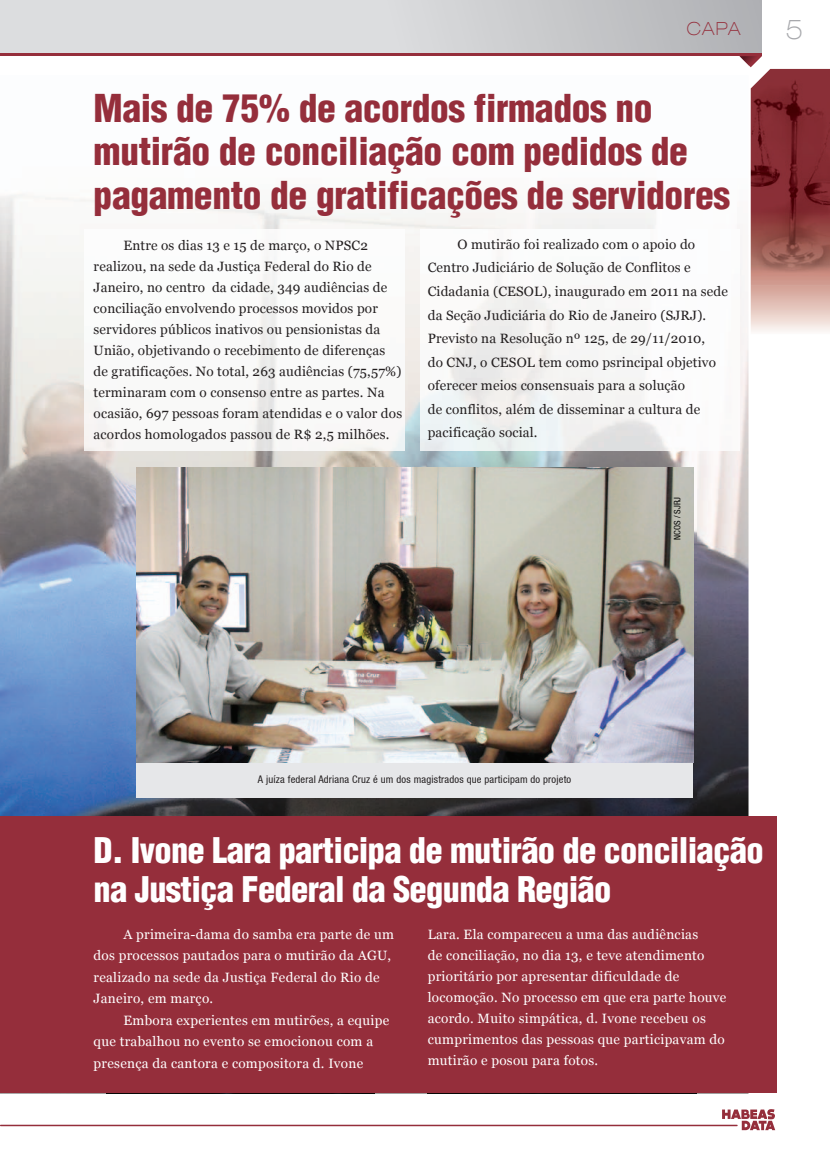
<style>
.page{position:relative;width:830px;height:1170px;background:#fff}
.page>*{position:absolute;margin:0;border:0;box-sizing:border-box;transform-origin:0 0}
.t1{font:900 condensed 37.5px/43.5px "Helvetica";letter-spacing:-.01em;color:#952e3b}
.t2{font:900 condensed 34.5px/39px "Helvetica";letter-spacing:-.02em;color:#fff}
.t3{font:100 expanded 27px "Helvetica 33";color:#a8a9ad}
.t4{font:100 expanded 18px "Helvetica 33";color:#952e3b}
.t5{font:13.5px/21px "Georgia";letter-spacing:.01em;color:#231f20}
.t6{font:13.5px/21px "Georgia";letter-spacing:.02em;color:#fff}
.t7{font:condensed 10.5px "Helvetica 57";letter-spacing:.02em;color:#231f20}
.t8{font:condensed 9px "Helvetica 57";color:#040503}
</style>
<div class="page">
<svg style="left:721px;top:1109px;width:53px;height:21px"></svg>
<div style="left:0;top:0;width:761px;height:54px;background:linear-gradient(to right,#e7e8ea,#bbbcbf)"></div>
<hr style="left:0;top:54px;width:761px;height:2px;background:#952e3b">
<svg style="left:739px;top:56px;width:22px;height:11px"></svg>
<hr style="left:0;top:1124px;width:737px;height:2px;background:#952e3b">
<img style="left:0;top:235px;width:106px;height:858px">
<img style="left:374px;top:235px;width:53px;height:858px">
<img style="left:695px;top:235px;width:53px;height:858px">
<img style="left:106px;top:451px;width:268px;height:642px">
<img style="left:427px;top:451px;width:268px;height:642px">
<div style="left:0;top:816px;width:776px;height:276px;background:#952e3b"></div>
<svg style="left:750px;top:285px;width:79px;height:47px;background:#e6c9c1"></svg>
<img style="left:750px;top:69px;width:79px;height:216px">
<img style="left:137px;top:468px;width:555px;height:295px">
<div style="left:136px;top:763px;width:556px;height:34px;background:#e6e7e9"></div>
<img style="left:84px;top:229px;width:320px;height:222px">
<img style="left:420px;top:229px;width:319px;height:222px">
<h3 class="t4" style="left:686px;top:17px;width:55px">CAPA</h3>
<h3 class="t3" style="left:785px;top:14px;width:19px">5</h3>
<h1 class="t1" style="left:94px;top:86px;width:637px">Mais de 75% de acordos firmados no mutirão de conciliação com pedidos de pagamento de gratificações de servidores</h1>
<p class="t5" style="left:94px;top:235px;width:310px;text-indent:30px">Entre os dias 13 e 15 de março, o NPSC2 realizou, na sede da Justiça Federal do Rio de Janeiro, no centro da cidade, 349 audiências de conciliação envolvendo processos movidos por servidores públicos inativos ou pensionistas da União, objetivando o recebimento de diferenças de gratificações. No total, 263 audiências (75,57%) terminaram com o consenso entre as partes. Na ocasião, 697 pessoas foram atendidas e o valor dos acordos homologados passou de R$ 2,5 milhões.</p>
<p class="t5" style="left:427px;top:233px;width:301px;line-height:23.5px;text-indent:30px">O mutirão foi realizado com o apoio do Centro Judiciário de Solução de Conflitos e Cidadania (CESOL), inaugurado em 2011 na sede da Seção Judiciária do Rio de Janeiro (SJRJ).<br>Previsto na Resolução nº 125, de 29/11/2010,<br>do CNJ, o CESOL tem como psrincipal objetivo oferecer meios consensuais para a solução<br>de conflitos, além de disseminar a cultura de pacificação social.</p>
<p class="t7" style="left:258px;top:773px;width:315px">A juíza federal Adriana Cruz é um dos magistrados que participam do projeto</p>
<p class="t8" style="left:671px;top:539px;width:44px;rotate:-90deg">NCOS / SJRJ</p>
<h2 class="t2" style="left:94px;top:830px;width:671px">D. Ivone Lara participa de mutirão de conciliação na Justiça Federal da Segunda Região</h2>
<p class="t6" style="left:94px;top:923px;width:302px;line-height:21.5px;text-indent:30px">A primeira-dama do samba era parte de um dos processos pautados para o mutirão da AGU, realizado na sede da Justiça Federal do Rio de Janeiro, em março.</p>
<p class="t6" style="left:94px;top:1009px;width:297px;line-height:21.5px;text-indent:30px">Embora experientes em mutirões, a equipe que trabalhou no evento se emocionou com a presença da cantora e compositora d. Ivone</p>
<p class="t6" style="left:427px;top:923px;width:300px">Lara. Ela compareceu a uma das audiências<br>de conciliação, no dia 13, e teve atendimento prioritário por apresentar dificuldade de locomoção. No processo em que era parte houve acordo. Muito simpática, d. Ivone recebeu os cumprimentos das pessoas que participavam do mutirão e posou para fotos.</p>
</div>
